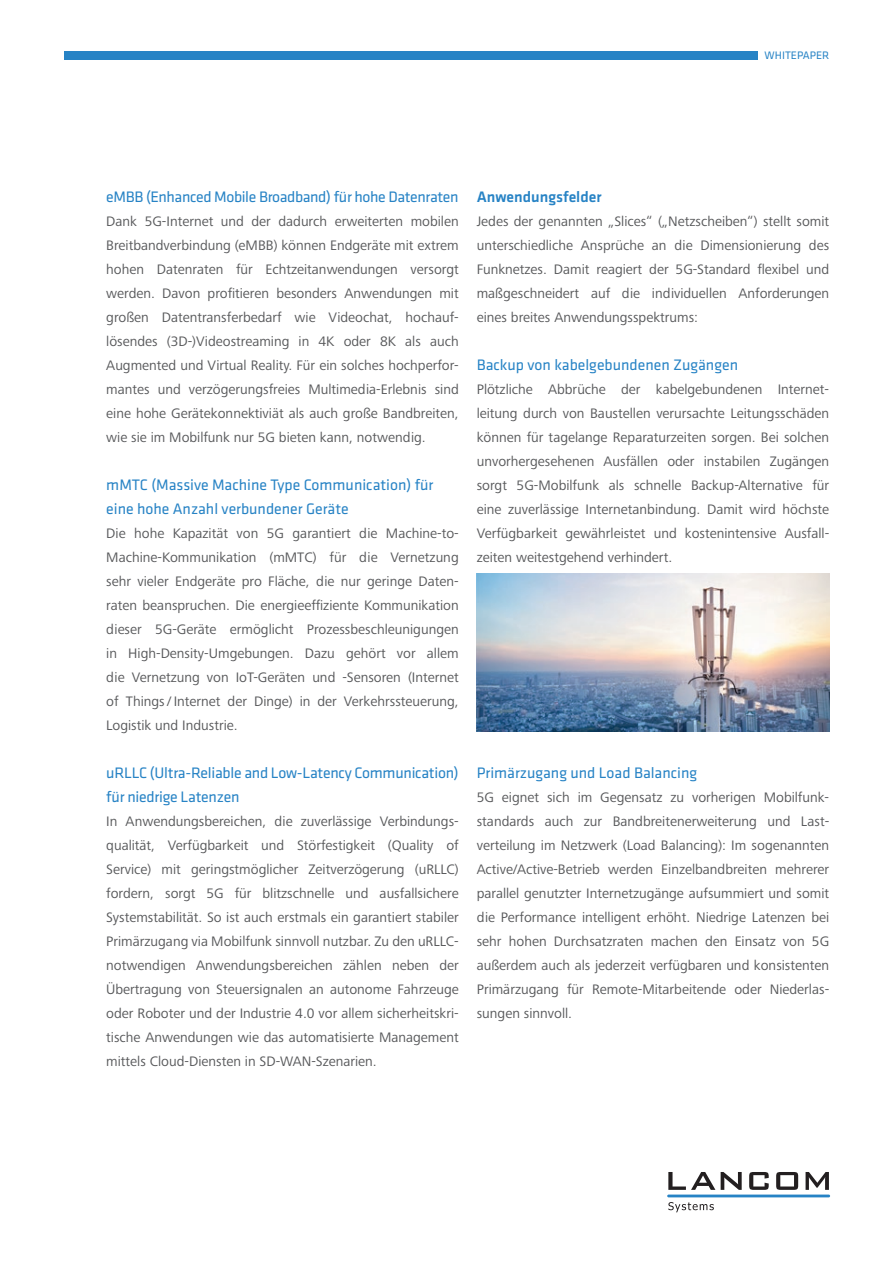
<style>
.page{position:relative;width:893px;height:1263px;background:#fff}
.page>*{position:absolute;margin:0;border:0;box-sizing:border-box;transform-origin:0 0}
.t1{font:15.75px/24px "Klavika Basic";color:#2783c5}
.t2{font:15.75px "Klavika Basic";letter-spacing:-.025em;color:#2783c5}
.t3{font:500 15.75px "Klavika Basic";color:#2783c5}
.t4{font:14.25px/24px "Frutiger Next Pro";color:#57585a;text-align:justify}
.t5{font:11.25px "Klavika Basic";color:#2783c5}
</style>
<div class="page">
<svg style="left:668px;top:1172px;width:47px;height:18px"></svg>
<svg style="left:721px;top:1172px;width:21px;height:18px"></svg>
<svg style="left:749px;top:1172px;width:20px;height:18px"></svg>
<svg style="left:776px;top:1172px;width:22px;height:18px"></svg>
<svg style="left:806px;top:1172px;width:23px;height:18px"></svg>
<svg style="left:668px;top:1202px;width:46px;height:10px"></svg>
<hr style="left:667px;top:1194px;width:163px;height:3px;background:#2783c5">
<div style="left:64px;top:51px;width:694px;height:9px;background:#2783c5"></div>
<img style="left:477px;top:574px;width:352px;height:157px">
<p class="t5" style="left:765px;top:48px;width:66px">WHITEPAPER</p>
<p class="t2" style="left:106px;top:187px;width:354px">eMBB (Enhanced Mobile Broadband) für hohe Datenraten</p>
<p class="t4" style="left:106px;top:210px;width:354px">Dank 5G-Internet und der dadurch erweiterten mobilen Breitbandverbindung (eMBB) können Endgeräte mit extrem hohen Datenraten für Echtzeitanwendungen versorgt werden. Davon profitieren besonders Anwendungen mit großen Datentransferbedarf wie Videochat, hochauf&shy;lösendes (3D-)Videostreaming in 4K oder 8K als auch Augmented und Virtual Reality. Für ein solches hochperfor&shy;mantes und verzögerungsfreies Multimedia-Erlebnis sind eine hohe Gerätekonnektiviät als auch große Bandbreiten, wie sie im Mobilfunk nur 5G bieten kann, notwendig.</p>
<p class="t1" style="left:106px;top:473px;width:329px">mMTC (Massive Machine Type Communication) für eine hohe Anzahl verbundener Geräte</p>
<p class="t4" style="left:106px;top:522px;width:354px">Die hohe Kapazität von 5G garantiert die Machine-to-Machine-Kommunikation (mMTC) für die Vernetzung sehr vieler Endgeräte pro Fläche, die nur geringe Daten&shy;raten beanspruchen. Die energieeffiziente Kommunikation dieser 5G-Geräte ermöglicht Prozessbeschleunigungen in High-Density-Umgebungen. Dazu gehört vor allem die Vernetzung von IoT-Geräten und -Sensoren (Internet of Things / Internet der Dinge) in der Verkehrssteuerung, Logistik und Industrie.</p>
<p class="t1" style="left:106px;top:761px;width:354px">uRLLC (Ultra-Reliable and Low-Latency Communication) für niedrige Latenzen</p>
<p class="t4" style="left:106px;top:810px;width:354px">In Anwendungsbereichen, die zuverlässige Verbindungs&shy;qualität, Verfügbarkeit und Störfestigkeit (Quality of Service) mit geringstmöglicher Zeitverzögerung (uRLLC) fordern, sorgt 5G für blitzschnelle und ausfallsichere Systemstabilität. So ist auch erstmals ein garantiert stabiler Primärzugang via Mobilfunk sinnvoll nutzbar. Zu den uRLLC&shy;notwendigen Anwendungsbereichen zählen neben der Übertragung von Steuersignalen an autonome Fahrzeuge oder Roboter und der Industrie 4.0 vor allem sicherheitskri&shy;tische Anwendungen wie das automatisierte Management mittels Cloud-Diensten in SD-WAN-Szenarien.</p>
<p class="t3" style="left:477px;top:186px;width:126px">Anwendungsfelder</p>
<p class="t4" style="left:477px;top:210px;width:354px">Jedes der genannten „Slices“ („Netzscheiben“) stellt somit unterschiedliche Ansprüche an die Dimensionierung des Funknetzes. Damit reagiert der 5G-Standard flexibel und maßgeschneidert auf die individuellen Anforderungen eines breites Anwendungsspektrums:</p>
<p class="t1" style="left:477px;top:353px;width:263px">Backup von kabelgebundenen Zugängen</p>
<p class="t4" style="left:477px;top:378px;width:354px">Plötzliche Abbrüche der kabelgebundenen Internet&shy;leitung durch von Baustellen verursachte Leitungsschäden können für tagelange Reparaturzeiten sorgen. Bei solchen unvorhergesehenen Ausfällen oder instabilen Zugängen sorgt 5G-Mobilfunk als schnelle Backup-Alternative für eine zuverlässige Internetanbindung. Damit wird höchste Verfügbarkeit gewährleistet und kostenintensive Ausfall&shy;zeiten weitestgehend verhindert.</p>
<p class="t1" style="left:477px;top:761px;width:222px">Primärzugang und Load Balancing</p>
<p class="t4" style="left:477px;top:786px;width:354px">5G eignet sich im Gegensatz zu vorherigen Mobilfunk&shy;standards auch zur Bandbreitenerweiterung und Last&shy;verteilung im Netzwerk (Load Balancing): Im sogenannten Active/Active-Betrieb werden Einzelbandbreiten mehrerer parallel genutzter Internetzugänge aufsummiert und somit die Performance intelligent erhöht. Niedrige Latenzen bei sehr hohen Durchsatzraten machen den Einsatz von 5G außerdem auch als jederzeit verfügbaren und konsistenten Primärzugang für Remote-Mitarbeitende oder Niederlas&shy;sungen sinnvoll.</p>
</div>
